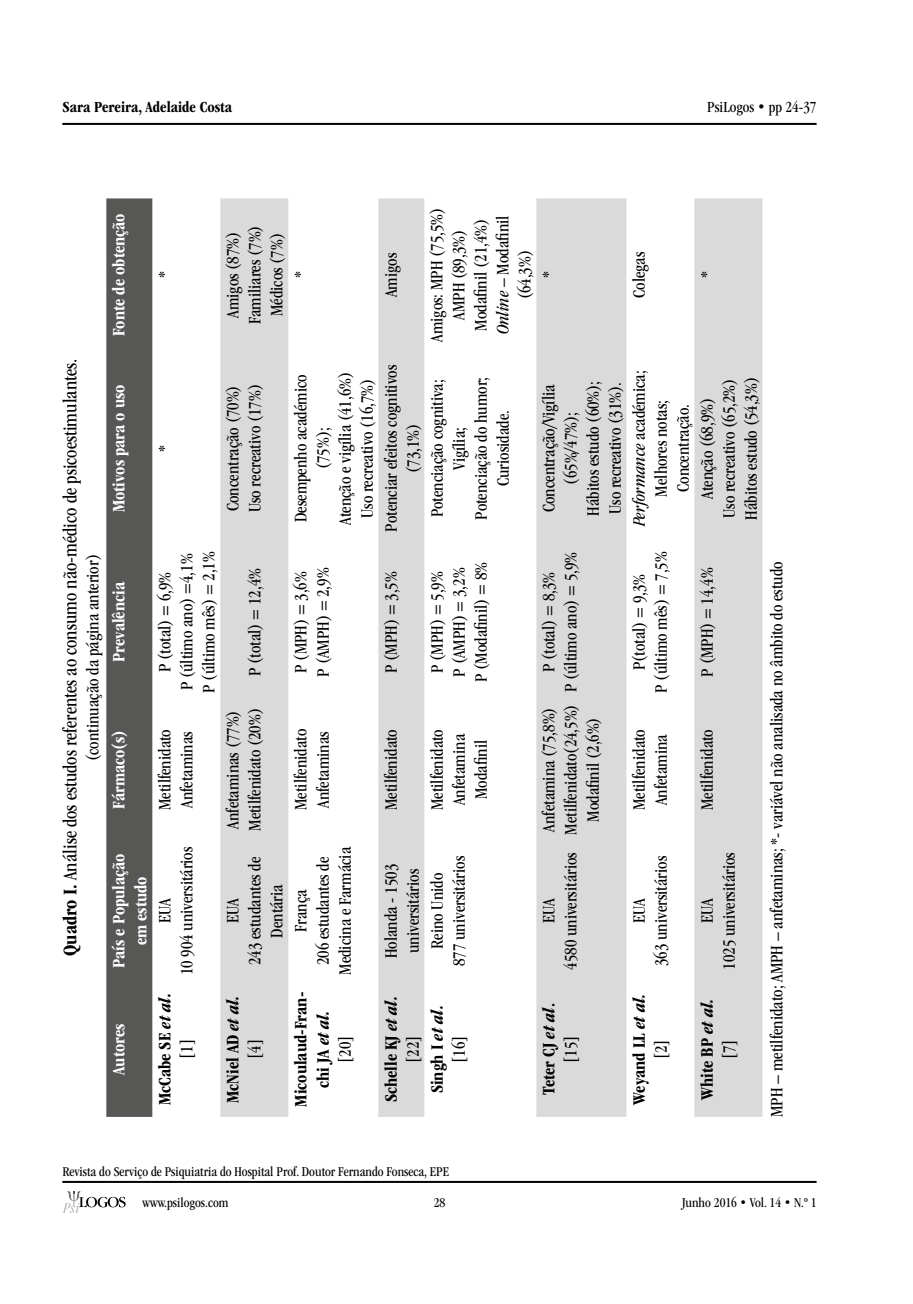
<style>
.page{position:relative;width:913px;height:1304px;background:#fff}
.page>*{position:absolute;margin:0;border:0;box-sizing:border-box;transform-origin:0 0}
.t1{font:condensed 20px "ITC Garamond Std";color:#000}
.t2{font:condensed 18px/22px "ITC Garamond Std";color:#000;text-align:center}
.t3{font:700 condensed 18px/22px "ITC Garamond Std";color:#000;text-align:center}
.t4{font:700 condensed 18px/22px "ITC Garamond Std";color:#fff;text-align:center}
.t5{font:700 condensed 16px "ITC Garamond Std";color:#000}
.t6{font:condensed 16px "ITC Garamond Std";color:#000}
.t7{font:condensed 14px "ITC Garamond Std";color:#000}
.s1{font-weight:700}
.s2{font-style:italic}
.s3{font-weight:400}
</style>
<div class="page">
<hr style="left:62px;top:1181px;width:754px;height:2px;background:#000">
<svg style="left:62px;top:1191px;width:64px;height:22px"></svg>
<hr style="left:62px;top:123px;width:754px;height:2px;background:#000">
<div style="left:106px;top:198px;width:46px;height:919px;background:#575756"></div>
<svg style="left:220px;top:198px;width:542px;height:919px"></svg>
<p class="t5" style="left:62px;top:98px;width:171px">Sara Pereira, Adelaide Costa</p>
<p class="t6" style="left:707px;top:98px;width:111px">PsiLogos • pp 24-37</p>
<p class="t4" style="left:108px;top:336px;width:124px;rotate:-90deg">Fonte de obtenção</p>
<p class="t1" style="left:59px;top:956px;width:599px;rotate:-90deg"><span class="s1">Quadro I.</span> Análise dos estudos referentes ao consumo não-médico de psicoestimulantes.</p>
<p class="t2" style="left:82px;top:761px;width:208px;rotate:-90deg">(continuação da página anterior)</p>
<p class="t4" style="left:108px;top:512px;width:129px;rotate:-90deg">Motivos para o uso</p>
<p class="t4" style="left:108px;top:662px;width:81px;rotate:-90deg">Prevalência</p>
<p class="t4" style="left:108px;top:809px;width:80px;rotate:-90deg">Fármaco(s)</p>
<p class="t4" style="left:108px;top:968px;width:116px;rotate:-90deg">País e População em estudo</p>
<p class="t4" style="left:108px;top:1075px;width:53px;rotate:-90deg">Autores</p>
<p class="t2" style="left:154px;top:278px;width:9px;rotate:-90deg">*</p>
<p class="t2" style="left:222px;top:324px;width:100px;rotate:-90deg">Amigos (87%)<br>Familiares (7%)<br>Médicos (7%)</p>
<p class="t2" style="left:290px;top:278px;width:9px;rotate:-90deg">*</p>
<p class="t2" style="left:380px;top:297px;width:46px;rotate:-90deg">Amigos</p>
<p class="t2" style="left:426px;top:342px;width:135px;rotate:-90deg">Amigos: MPH (75,5%)<br>AMPH (89,3%)<br>Modafinil (21,4%)<br><span class="s2">Online</span> – Modafinil (64,3%)</p>
<p class="t2" style="left:538px;top:278px;width:9px;rotate:-90deg">*</p>
<p class="t2" style="left:628px;top:298px;width:48px;rotate:-90deg">Colegas</p>
<p class="t2" style="left:696px;top:278px;width:9px;rotate:-90deg">*</p>
<p class="t2" style="left:154px;top:452px;width:9px;rotate:-90deg">*</p>
<p class="t2" style="left:222px;top:512px;width:130px;text-align:left;rotate:-90deg">Concentração (70%)<br>Uso recreativo (17%)</p>
<p class="t2" style="left:154px;top:693px;width:143px;rotate:-90deg">P (total) = 6,9%<br>P (último ano) =4,1%<br>P (último mês) = 2,1%</p>
<p class="t2" style="left:244px;top:676px;width:109px;rotate:-90deg">P (total) = 12,4%</p>
<p class="t2" style="left:154px;top:810px;width:82px;text-align:left;rotate:-90deg">Metilfenidato<br>Anfetaminas</p>
<p class="t2" style="left:154px;top:975px;width:130px;rotate:-90deg">EUA<br>10 904 universitários</p>
<p class="t3" style="left:154px;top:1105px;width:114px;rotate:-90deg">McCabe SE <span class="s2">et al. </span><span class="s3">[1]</span></p>
<p class="t2" style="left:222px;top:831px;width:124px;text-align:left;rotate:-90deg">Anfetaminas (77%)<br>Metilfenidato (20%)</p>
<p class="t2" style="left:222px;top:965px;width:110px;rotate:-90deg">EUA<br>243 estudantes de<br>Dentária</p>
<p class="t3" style="left:222px;top:1103px;width:109px;rotate:-90deg">McNiel AD <span class="s2">et al. </span><span class="s3">[4]</span></p>
<p class="t2" style="left:380px;top:532px;width:168px;rotate:-90deg">Potenciar efeitos cognitivos (73,1%)</p>
<p class="t2" style="left:290px;top:525px;width:154px;rotate:-90deg">Desempenho académico (75%);<br>Atenção e vigília (41,6%)<br>Uso recreativo (16,7%)</p>
<p class="t2" style="left:426px;top:520px;width:144px;rotate:-90deg">Potenciação cognitiva;<br>Vigília;<br>Potenciação do humor;<br>Curiosidade.</p>
<p class="t2" style="left:290px;top:677px;width:110px;text-align:left;rotate:-90deg">P (MPH) = 3,6%<br>P (AMPH) = 2,9%</p>
<p class="t2" style="left:290px;top:810px;width:82px;text-align:left;rotate:-90deg">Metilfenidato<br>Anfetaminas</p>
<p class="t2" style="left:290px;top:975px;width:129px;rotate:-90deg">França<br>206 estudantes de<br>Medicina e Farmácia</p>
<p class="t3" style="left:290px;top:1107px;width:116px;rotate:-90deg">Micoulaud-Fran&shy;chi JA <span class="s2">et al.<br></span><span class="s3">[20]</span></p>
<p class="t2" style="left:380px;top:673px;width:103px;rotate:-90deg">P (MPH) = 3,5%</p>
<p class="t2" style="left:426px;top:682px;width:122px;rotate:-90deg">P (MPH) = 5,9%<br>P (AMPH) = 3,2%<br>P (Modafinil) = 8%</p>
<p class="t2" style="left:380px;top:810px;width:82px;rotate:-90deg">Metilfenidato</p>
<p class="t2" style="left:426px;top:810px;width:82px;rotate:-90deg">Metilfenidato<br>Anfetamina<br>Modafinil</p>
<p class="t2" style="left:380px;top:958px;width:96px;text-align:left;rotate:-90deg">Holanda - 1503 universitários</p>
<p class="t2" style="left:426px;top:966px;width:112px;rotate:-90deg">Reino Unido<br>877 universitários</p>
<p class="t3" style="left:380px;top:1102px;width:108px;rotate:-90deg">Schelle KJ <span class="s2">et al. </span><span class="s3">[22]</span></p>
<p class="t3" style="left:426px;top:1093px;width:90px;rotate:-90deg">Singh I <span class="s2">et al. </span><span class="s3">[16]</span></p>
<p class="t2" style="left:538px;top:516px;width:136px;rotate:-90deg">Concentração/Vigília (65%/47%);<br>Hábitos estudo (60%);<br>Uso recreativo (31%).</p>
<p class="t2" style="left:628px;top:526px;width:158px;rotate:-90deg"><span class="s2">Performance</span> académica;<br>Melhores notas;<br>Concentração.</p>
<p class="t2" style="left:696px;top:520px;width:144px;rotate:-90deg">Atenção (68,9%)<br>Uso recreativo (65,2%)<br>Hábitos estudo (54,3%)</p>
<p class="t2" style="left:538px;top:692px;width:142px;rotate:-90deg">P (total) = 8,3%<br>P (último ano) = 5,9%</p>
<p class="t2" style="left:538px;top:835px;width:132px;rotate:-90deg">Anfetamina (75,8%)<br>Metilfenidato(24,5%)<br>Modafinil (2,6%)</p>
<p class="t2" style="left:538px;top:970px;width:119px;rotate:-90deg">EUA<br>4580 universitários</p>
<p class="t2" style="left:628px;top:693px;width:143px;rotate:-90deg">P(total) = 9,3%<br>P (último mês) = 7,5%</p>
<p class="t2" style="left:628px;top:810px;width:82px;text-align:left;rotate:-90deg">Metilfenidato<br>Anfetamina</p>
<p class="t2" style="left:628px;top:966px;width:112px;rotate:-90deg">EUA<br>363 universitários</p>
<p class="t2" style="left:696px;top:677px;width:110px;rotate:-90deg">P (MPH) = 14,4%</p>
<p class="t2" style="left:696px;top:810px;width:82px;rotate:-90deg">Metilfenidato</p>
<p class="t2" style="left:696px;top:970px;width:119px;rotate:-90deg">EUA<br>1025 universitários</p>
<p class="t3" style="left:538px;top:1095px;width:93px;rotate:-90deg">Teter CJ <span class="s2">et al</span>. <span class="s3">[15]</span></p>
<p class="t3" style="left:628px;top:1105px;width:113px;rotate:-90deg">Weyand LL <span class="s2">et al. </span><span class="s3">[2]</span></p>
<p class="t3" style="left:696px;top:1100px;width:103px;rotate:-90deg">White BP <span class="s2">et al. </span><span class="s3">[7]</span></p>
<p class="t2" style="left:766px;top:1117px;width:557px;rotate:-90deg">MPH – metilfenidato; AMPH – anfetaminas; *- variável não analisada no âmbito do estudo</p>
<p class="t7" style="left:62px;top:1164px;width:388px">Revista do Serviço de Psiquiatria do Hospital Prof. Doutor Fernando Fonseca, EPE</p>
<p class="t7" style="left:143px;top:1194px;width:87px">www.psilogos.com</p>
<p class="t7" style="left:434px;top:1195px;width:13px">28</p>
<p class="t7" style="left:682px;top:1194px;width:136px">Junho 2016 • Vol. 14 • N.º 1</p>
</div>
